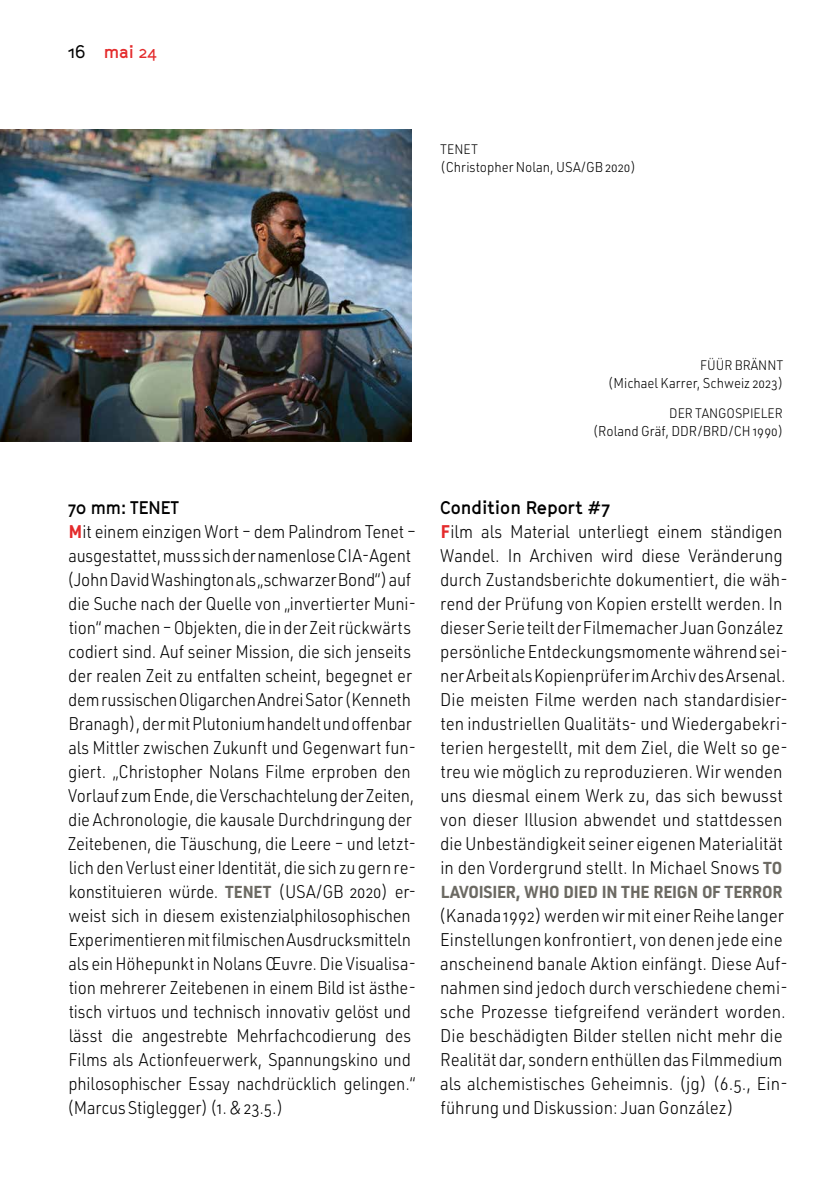
<style>
.page{position:relative;width:840px;height:1191px;background:#fff}
.page>*{position:absolute;margin:0;border:0;box-sizing:border-box;transform-origin:0 0}
.Brot_1_60_70_80{font:300 18px/24px "URWDIN";letter-spacing:-.01em;color:#000;scale:.91 1}
.Brot_2{font:300 18px/24px "URWDIN";color:#000;scale:.92 1}
.Brot_1_60_70_80-2{font:300 18px/24px "URWDIN";letter-spacing:-.01em;color:#000;scale:.92 1}
.Ü_unhierarchisch{font:700 18px "GT Cinetype";color:#000;scale:.92 1}
.Brot_2-2{font:700 17px "URWDIN";letter-spacing:-.015em;color:#6c6a63;scale:.93 1}
.t1{font:700 17px "GT Cinetype";color:#e42b2c}
.BU{font:300 14px "URWDIN";color:#000;scale:.92 1}
.BU-2{font:300 13.6px "URWDIN";color:#000;scale:.93 1}
.s1{font-weight:400;font-size:18px;color:#000}
.s2{font-weight:400}
.s3{font-weight:700;color:#e42b2c}
.s4{font-weight:700;font-size:17px;color:#6c6a63}
</style>
<div class="page">
<img style="left:0;top:130px;width:411px;height:312px">
<p class="t1" style="left:68px;top:42px;width:90px"><span class="s1">16</span> mai <span class="s2">24</span></p>
<p class="BU-2" style="left:440px;top:140px;width:42px">TENET</p>
<p class="BU" style="left:440px;top:158px;width:214px">(Christopher Nolan, USA/GB 2020)</p>
<h1 class="Ü_unhierarchisch" style="left:68px;top:497px;width:122px">70 mm: TENET</h1>
<p class="Brot_1_60_70_80" style="left:67px;top:519px;width:385px"><span class="s3">M</span>it einem einzigen Wort – dem Palindrom Tenet – ausgestattet, muss sich der namenlose CIA-Agent (John David Washington als „schwarzer Bond“) auf die Suche nach der Quelle von „invertierter Muni&shy;tion“ machen – Objekten, die in der Zeit rückwärts codiert sind. Auf seiner Mission, die sich jenseits der realen Zeit zu entfalten scheint, begegnet er dem russischen Oligarchen Andrei Sator (Kenneth Branagh), der mit Plutonium handelt und offenbar als Mittler zwischen Zukunft und Gegenwart fun&shy;giert. „Christopher Nolans Filme erproben den Vorlauf zum Ende, die Verschachtelung der Zeiten, die Achronologie, die kausale Durchdringung der Zeitebenen, die Täuschung, die Leere – und letzt&shy;lich den Verlust einer Identität, die sich zu gern re&shy;konstituieren würde. <span class="s4">TENET</span> (USA/GB 2020) er&shy;weist sich in diesem existenzialphilosophischen Experimentieren mit filmischen Ausdrucksmitteln als ein Höhepunkt in Nolans Œuvre. Die Visualisa&shy;tion mehrerer Zeitebenen in einem Bild ist ästhe&shy;tisch virtuos und technisch innovativ gelöst und lässt die angestrebte Mehrfachcodierung des Films als Actionfeuerwerk, Spannungskino und philosophischer Essay nachdrücklich gelingen.“ (Marcus Stiglegger) (1. &amp; 23.5.)</p>
<p class="BU-2" style="left:700px;top:356px;width:91px">FÜÜR BRÄNNT</p>
<p class="BU" style="left:607px;top:374px;width:192px">(Michael Karrer, Schweiz 2023)</p>
<p class="BU-2" style="left:668px;top:404px;width:123px">DER TANGOSPIELER</p>
<p class="BU" style="left:592px;top:422px;width:208px">(Roland Gräf, DDR/BRD/CH 1990)</p>
<h1 class="Ü_unhierarchisch" style="left:440px;top:497px;width:186px">Condition Report #7</h1>
<p class="Brot_1_60_70_80-2" style="left:440px;top:519px;width:379px"><span class="s3">F</span>ilm als Material unterliegt einem ständigen Wandel. In Archiven wird diese Veränderung durch Zustandsberichte dokumentiert, die wäh&shy;rend der Prüfung von Kopien erstellt werden. In dieser Serie teilt der Filmemacher Juan González persönliche Entdeckungsmomente während sei&shy;ner Arbeit als Kopienprüfer im Archiv des Arsenal.</p>
<p class="Brot_2" style="left:440px;top:687px;width:379px">Die meisten Filme werden nach standardisier&shy;ten industriellen Qualitäts- und Wiedergabekri&shy;terien hergestellt, mit dem Ziel, die Welt so ge&shy;treu wie möglich zu reproduzieren. Wir wenden uns diesmal einem Werk zu, das sich bewusst von dieser Illusion abwendet und stattdessen die Unbeständigkeit seiner eigenen Materialität in den Vordergrund stellt. In Michael Snows <span class="s4">TO</span></p>
<p class="Brot_2-2" style="left:440px;top:880px;width:368px">LAVOISIER, WHO DIED IN THE REIGN OF TERROR</p>
<p class="Brot_2" style="left:438px;top:903px;width:381px">(Kanada 1992) werden wir mit einer Reihe langer Einstellungen konfrontiert, von denen jede eine anscheinend banale Aktion einfängt. Diese Auf&shy;nahmen sind jedoch durch verschiedene chemi&shy;sche Prozesse tiefgreifend verändert worden.<br>Die beschädigten Bilder stellen nicht mehr die Realität dar, sondern enthüllen das Filmmedium als alchemistisches Geheimnis. (jg) (6.5., Ein&shy;führung und Diskussion: Juan González)</p>
</div>
